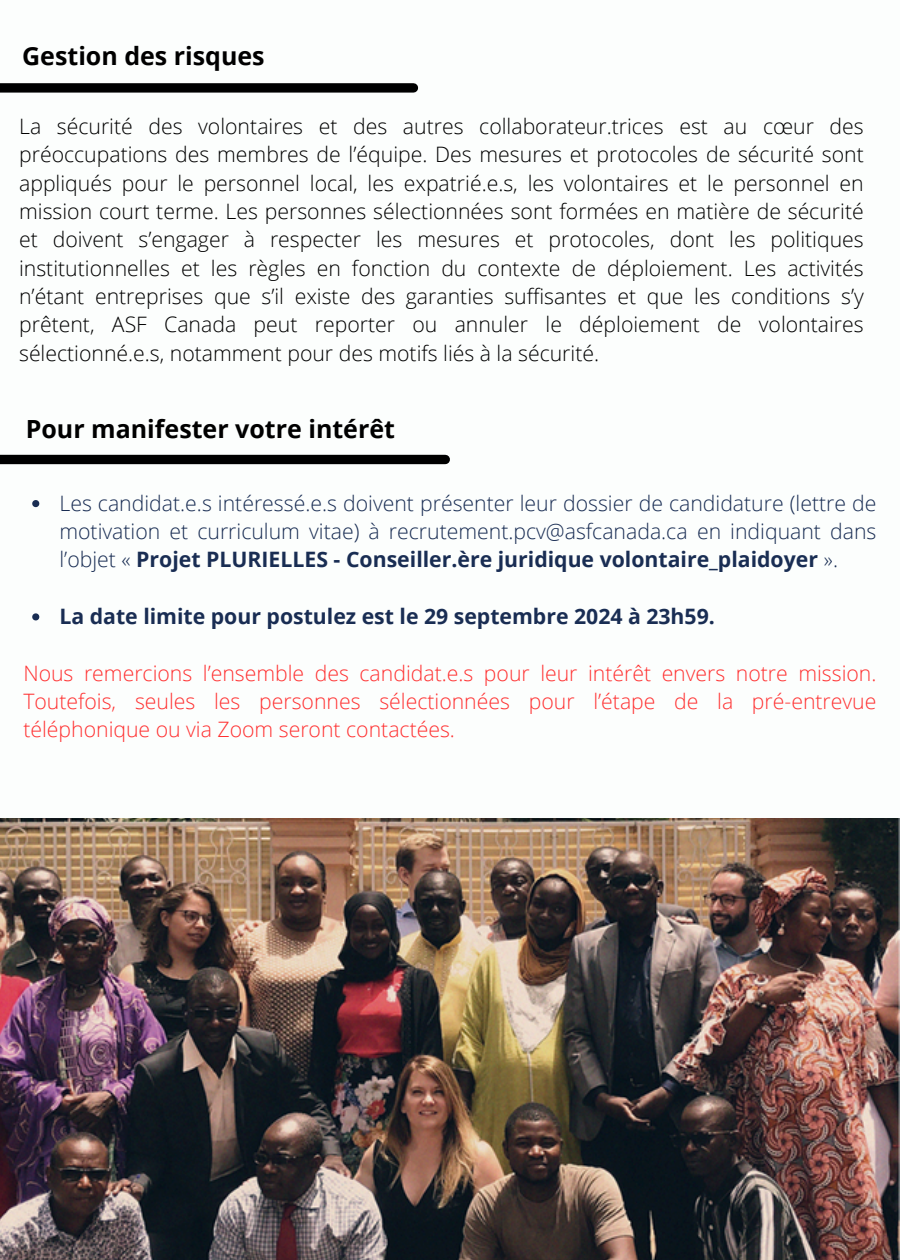
<style>
.page{position:relative;width:900px;height:1260px;background:#fff}
.page>*{position:absolute;margin:0;border:0;box-sizing:border-box;transform-origin:0 0}
.t1{font:700 25px "Open Sans";color:#000}
.t2{font:300 21.25px/28.2px "Open Sans";color:#000;text-align:justify}
.t3{font:300 21.25px/28.2px "Open Sans";color:#192d53;text-align:justify}
.t4{font:300 21.25px/28.2px "Open Sans";color:#ff3131;text-align:justify}
.t5{font:700 21.25px "Open Sans";color:#192d53}
.s1{font-weight:700}
</style>
<div class="page">
<div style="left:0;top:455px;width:445px;height:9px;background:#000"></div>
<div style="left:0;top:83px;width:413px;height:10px;background:#000"></div>
<img style="left:0;top:819px;width:900px;height:440px">
<svg style="left:32px;top:500px;width:7px;height:7px"></svg>
<svg style="left:32px;top:613px;width:7px;height:7px"></svg>
<p class="t1" style="left:22px;top:38px;width:244px">Gestion des risques</p>
<p class="t2" style="left:19px;top:112px;width:846px">La sécurité des volontaires et des autres collaborateur.trices est au cœur des préoccupations des membres de l’équipe. Des mesures et protocoles de sécurité sont appliqués pour le personnel local, les expatrié.e.s, les volontaires et le personnel en mission court terme. Les personnes sélectionnées sont formées en matière de sécurité et doivent s’engager à respecter les mesures et protocoles, dont les politiques institutionnelles et les règles en fonction du contexte de déploiement. Les activités n’étant entreprises que s’il existe des garanties suffisantes et que les conditions s’y prêtent, ASF Canada peut reporter ou annuler le déploiement de volontaires sélectionné.e.s, notamment pour des motifs liés à la sécurité.</p>
<p class="t1" style="left:26px;top:412px;width:371px">Pour manifester votre intérêt</p>
<p class="t3" style="left:59px;top:488px;width:819px">Les candidat.e.s intéressé.e.s doivent présenter leur dossier de candidature (lettre de motivation et curriculum vitae) à recrutement.pcv@asfcanada.ca en indiquant dans l’objet « <span class="s1">Projet PLURIELLES - Conseiller.ère juridique volontaire_plaidoyer</span> ».</p>
<h1 class="t5" style="left:59px;top:601px;width:657px">La date limite pour postulez est le 29 septembre 2024 à 23h59.</h1>
<p class="t4" style="left:23px;top:658px;width:855px">Nous remercions l’ensemble des candidat.e.s pour leur intérêt envers notre mission.<br>Toutefois, seules les personnes sélectionnées pour l’étape de la pré-entrevue téléphonique ou via Zoom seront contactées.</p>
</div>
